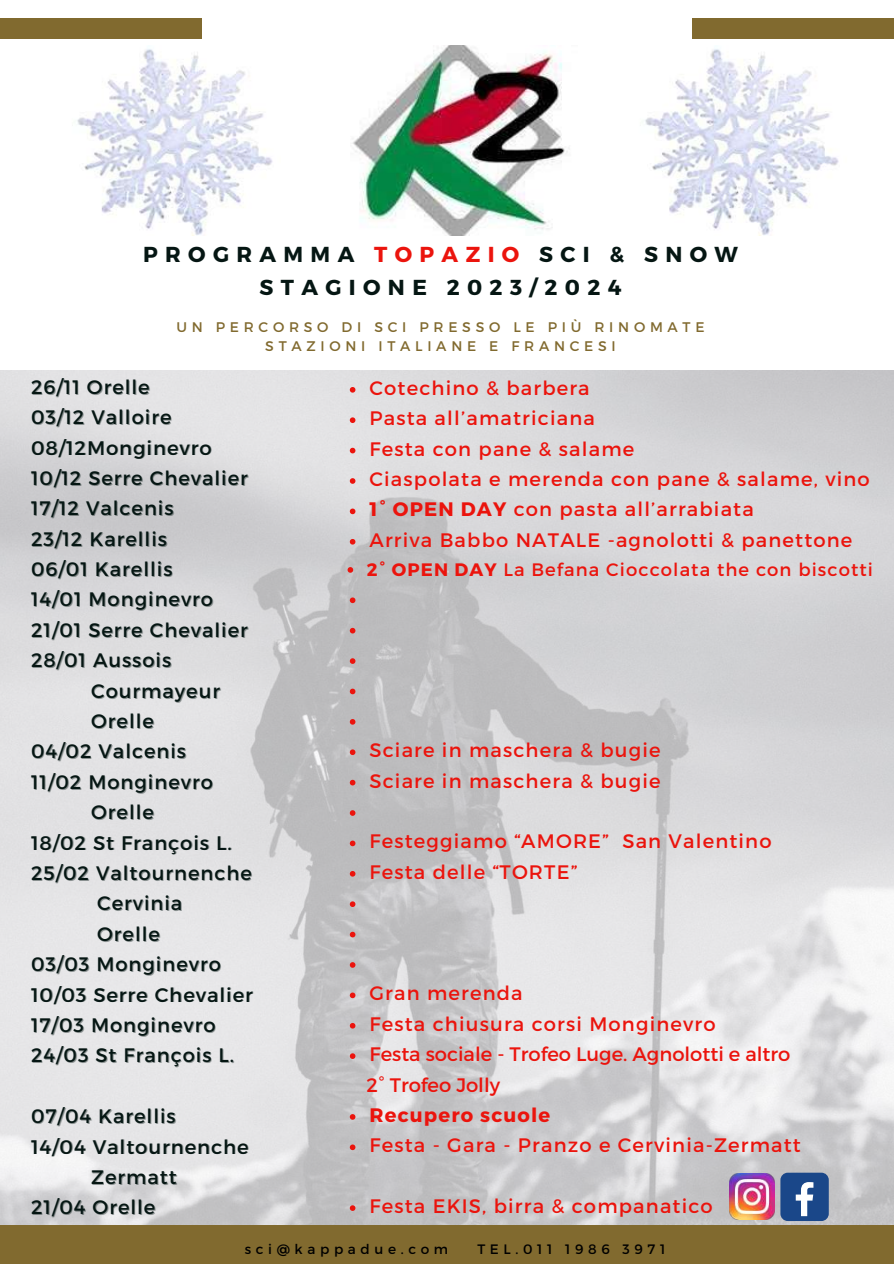
<style>
.page{position:relative;width:894px;height:1264px;background:#fff}
.page>*{position:absolute;margin:0;border:0;box-sizing:border-box;transform-origin:0 0}
.t1{font:700 21.6px/32.7px "Montserrat";letter-spacing:.34em;color:#051613;text-align:center}
.t2{font:19.5px/30.3px "Montserrat";letter-spacing:.06em;color:#eb140d}
.t3{font:19.5px/30.3px "Montserrat";letter-spacing:.05em;color:#051613}
.t4{font:700 19.5px "Montserrat";letter-spacing:.06em;color:#eb140d}
.t5{font:19.5px "Montserrat";color:#eb140d}
.t6{font:18px "Montserrat";letter-spacing:.06em;color:#eb140d}
.t7{font:13.95px/19.2px "Montserrat";letter-spacing:.34em;color:#816a2f;text-align:center}
.t8{font:13.65px "Montserrat";letter-spacing:.34em;color:#000}
.s1{color:#eb140d}
.s2{font-weight:700}
</style>
<div class="page">
<div style="left:0;top:18px;width:202px;height:21px;background:#816a2f"></div>
<div style="left:691px;top:18px;width:202px;height:21px;background:#816a2f"></div>
<img style="left:77px;top:49px;width:196px;height:186px">
<img style="left:352px;top:45px;width:218px;height:190px">
<img style="left:645px;top:49px;width:194px;height:186px">
<div style="left:0;top:1225px;width:893px;height:38px;background:#816a2f"></div>
<img style="left:0;top:370px;width:893px;height:854px">
<div style="left:780px;top:1172px;width:48px;height:48px;background:#1a4789;border-radius:7px"></div>
<svg style="left:795px;top:1182px;width:18px;height:34px"></svg>
<img style="left:729px;top:1173px;width:45px;height:45px">
<svg style="left:350px;top:387px;width:5px;height:5px"></svg>
<svg style="left:350px;top:417px;width:5px;height:6px"></svg>
<svg style="left:350px;top:448px;width:5px;height:5px"></svg>
<svg style="left:350px;top:478px;width:5px;height:6px"></svg>
<svg style="left:350px;top:508px;width:5px;height:6px"></svg>
<svg style="left:350px;top:539px;width:5px;height:5px"></svg>
<svg style="left:347px;top:567px;width:6px;height:5px"></svg>
<svg style="left:350px;top:597px;width:5px;height:6px"></svg>
<svg style="left:350px;top:628px;width:5px;height:5px"></svg>
<svg style="left:350px;top:658px;width:5px;height:6px"></svg>
<svg style="left:350px;top:688px;width:5px;height:6px"></svg>
<svg style="left:350px;top:719px;width:5px;height:5px"></svg>
<svg style="left:350px;top:749px;width:5px;height:6px"></svg>
<svg style="left:350px;top:779px;width:5px;height:6px"></svg>
<svg style="left:350px;top:810px;width:5px;height:5px"></svg>
<svg style="left:350px;top:840px;width:5px;height:6px"></svg>
<svg style="left:350px;top:871px;width:5px;height:5px"></svg>
<svg style="left:350px;top:901px;width:5px;height:6px"></svg>
<svg style="left:350px;top:931px;width:5px;height:6px"></svg>
<svg style="left:350px;top:962px;width:5px;height:5px"></svg>
<svg style="left:350px;top:992px;width:5px;height:6px"></svg>
<svg style="left:350px;top:1022px;width:5px;height:6px"></svg>
<svg style="left:350px;top:1053px;width:5px;height:5px"></svg>
<svg style="left:350px;top:1114px;width:5px;height:5px"></svg>
<svg style="left:350px;top:1144px;width:5px;height:6px"></svg>
<svg style="left:350px;top:1205px;width:5px;height:5px"></svg>
<p class="t1" style="left:143px;top:237px;width:596px">PROGRAMMA <span class="s1">TOPAZIO</span> SCI &amp; SNOW<br>STAGIONE 2023/2024</p>
<p class="t7" style="left:176px;top:317px;width:529px">UN PERCORSO DI SCI PRESSO LE PIÙ RINOMATE<br>STAZIONI ITALIANE E FRANCESI</p>
<p class="t3" style="left:31px;top:370px;width:218px">26/11 Orelle<br>03/12 Valloire<br>08/12Monginevro<br>10/12 Serre Chevalier<br>17/12 Valcenis<br>23/12 Karellis<br>06/01 Karellis<br>14/01 Monginevro<br>21/01 Serre Chevalier<br>28/01 Aussois</p>
<p class="t3" style="left:91px;top:674px;width:130px">Courmayeur</p>
<p class="t3" style="left:91px;top:705px;width:64px">Orelle</p>
<p class="t3" style="left:31px;top:735px;width:156px">04/02 Valcenis</p>
<p class="t3" style="left:31px;top:765px;width:183px">11/02 Monginevro</p>
<p class="t3" style="left:91px;top:796px;width:64px">Orelle</p>
<p class="t3" style="left:31px;top:826px;width:202px">18/02 St François L.</p>
<p class="t3" style="left:31px;top:856px;width:222px">25/02 Valtournenche</p>
<p class="t3" style="left:97px;top:887px;width:87px">Cervinia</p>
<p class="t3" style="left:97px;top:917px;width:64px">Orelle</p>
<p class="t3" style="left:31px;top:948px;width:191px">03/03 Monginevro</p>
<p class="t3" style="left:31px;top:978px;width:223px">10/03 Serre Chevalier</p>
<p class="t3" style="left:31px;top:1008px;width:186px">17/03 Monginevro</p>
<p class="t3" style="left:31px;top:1039px;width:205px">24/03 St François L.</p>
<p class="t3" style="left:31px;top:1099px;width:146px">07/04 Karellis</p>
<p class="t3" style="left:31px;top:1130px;width:219px">14/04 Valtournenche</p>
<p class="t3" style="left:91px;top:1160px;width:87px">Zermatt</p>
<p class="t3" style="left:31px;top:1191px;width:126px">21/04 Orelle</p>
<p class="t2" style="left:369px;top:372px;width:501px">Cotechino &amp; barbera<br>Pasta all’amatriciana<br>Festa con pane &amp; salame<br>Ciaspolata e merenda con pane &amp; salame, vino<br><span class="s2">1° OPEN DAY</span> con pasta all’arrabiata<br>Arriva Babbo NATALE -agnolotti &amp; panettone</p>
<p class="t6" style="left:367px;top:558px;width:507px"><span class="s2">2° OPEN DAY</span> La Befana Cioccolata the con biscotti</p>
<p class="t2" style="left:369px;top:734px;width:292px">Sciare in maschera &amp; bugie<br>Sciare in maschera &amp; bugie</p>
<p class="t2" style="left:369px;top:825px;width:403px">Festeggiamo “AMORE” San Valentino<br>Festa delle “TORTE”</p>
<p class="t2" style="left:369px;top:977px;width:422px">Gran merenda<br>Festa chiusura corsi Monginevro<br>Festa sociale - Trofeo Luge. Agnolotti e altro</p>
<p class="t5" style="left:366px;top:1071px;width:135px">2° Trofeo Jolly</p>
<p class="t4" style="left:369px;top:1102px;width:182px">Recupero scuole</p>
<p class="t2" style="left:369px;top:1129px;width:433px">Festa - Gara - Pranzo e Cervinia-Zermatt</p>
<p class="t2" style="left:369px;top:1189px;width:345px">Festa EKIS, birra &amp; companatico</p>
<p class="t8" style="left:245px;top:1239px;width:205px">sci@kappadue.com</p>
<p class="t8" style="left:477px;top:1239px;width:189px">TEL.011 1986 3971</p>
</div>
